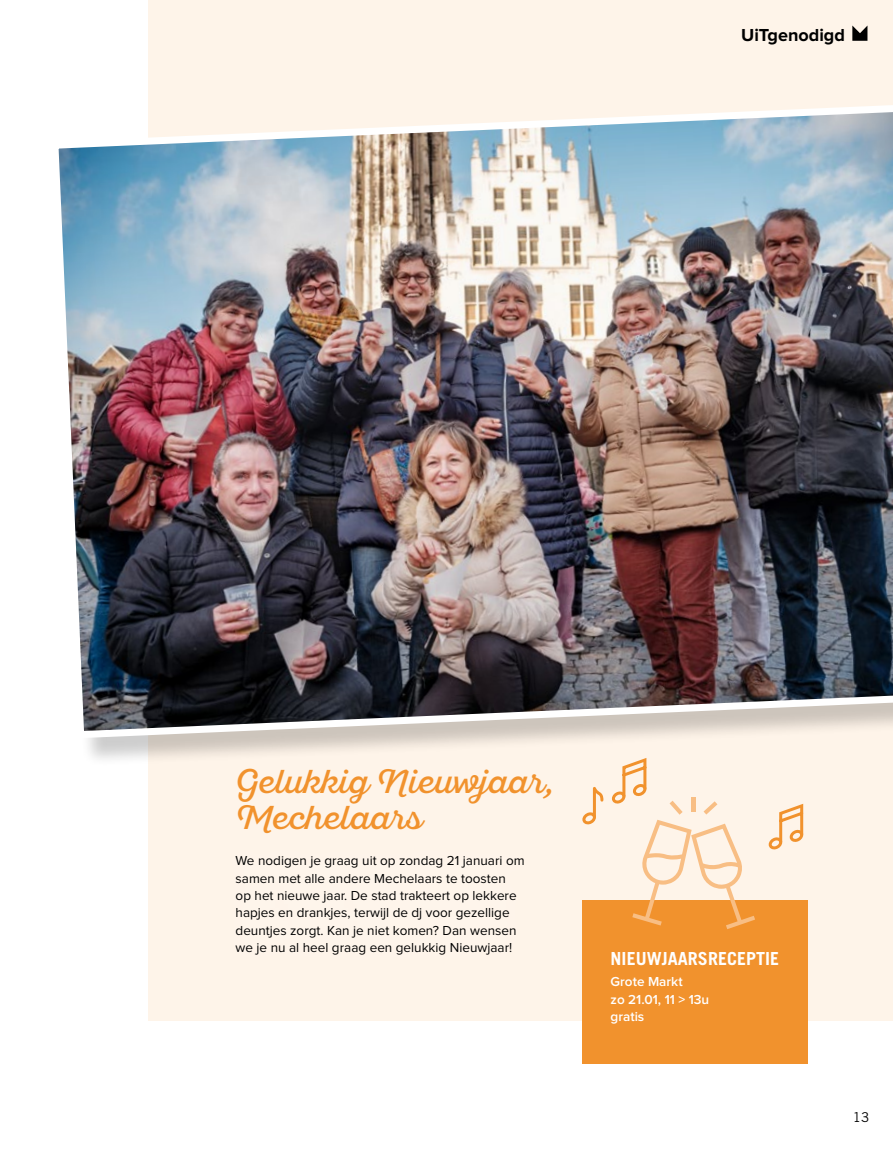
<style>
.page{position:relative;width:893px;height:1149px;background:#fff}
.page>*{position:absolute;margin:0;border:0;box-sizing:border-box;transform-origin:0 0}
.t1{font:33px/36px "Sant Elia Script";color:#f1922d}
.t2{font:700 18px "Trade Gothic LT Std";color:#fff}
.t3{font:700 18px "Proxima Nova";color:#000}
.t4{font:13.5px/17.2px "Proxima Nova";color:#000}
.t5{font:600 13.5px/17.2px "Proxima Nova";color:#fff}
.t6{font:13.5px "Trade Gothic LT Std";color:#000}
</style>
<div class="page">
<div style="left:149px;top:0;width:744px;height:1020px;background:#fef4e9"></div>
<div style="left:583px;top:899px;width:225px;height:164px;background:#f1922d"></div>
<div style="left:55px;top:108px;width:838px;height:658px;background:#000;opacity:.2"></div>
<img style="left:55px;top:100px;width:838px;height:641px">
<svg style="left:768px;top:804px;width:36px;height:46px"></svg>
<svg style="left:581px;top:755px;width:174px;height:173px"></svg>
<hr style="left:691px;top:797px;width:4px;height:14px;background:#f8be84">
<svg style="left:852px;top:26px;width:15px;height:15px"></svg>
<h2 class="t3" style="left:741px;top:24px;width:105px">UiTgenodigd</h2>
<h1 class="t1" style="left:236px;top:763px;width:321px">Gelukkig Nieuwjaar,<br>Mechelaars</h1>
<p class="t4" style="left:236px;top:852px;width:291px">We nodigen je graag uit op zondag 21 januari om samen met alle andere Mechelaars te toosten op het nieuwe jaar. De stad trakteert op lekkere hapjes en drankjes, terwijl de dj voor gezellige deuntjes zorgt. Kan je niet komen? Dan wensen we je nu al heel graag een gelukkig Nieuwjaar!</p>
<h2 class="t2" style="left:611px;top:947px;width:170px">NIEUWJAARSRECEPTIE</h2>
<p class="t5" style="left:611px;top:973px;width:100px">Grote Markt<br>zo 21.01, 11 &gt; 13u gratis</p>
<p class="t6" style="left:853px;top:1108px;width:18px">13</p>
</div>
